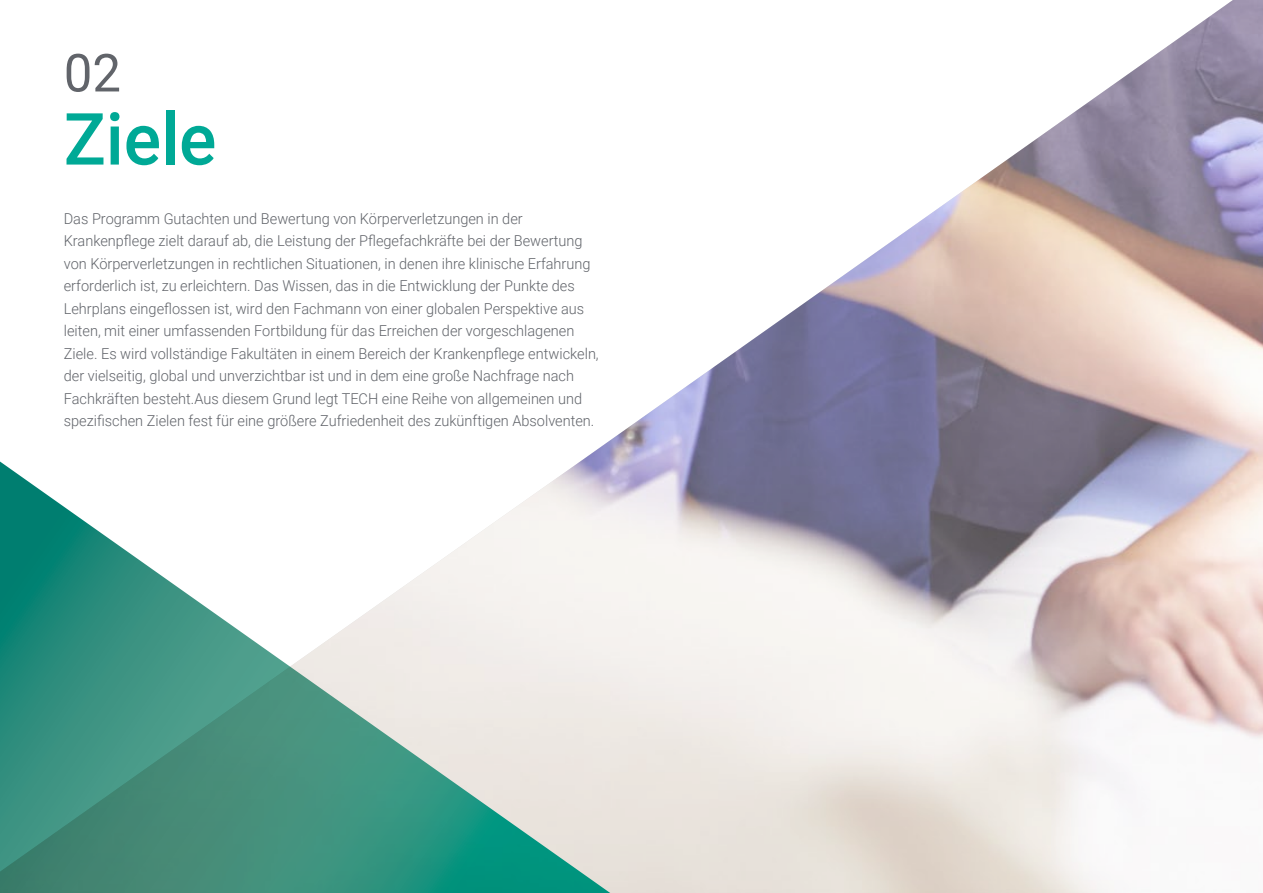
<style>
.page{position:relative;width:1263px;height:893px;background:#fff}
.page>*{position:absolute;margin:0;border:0;box-sizing:border-box;transform-origin:0 0}
.t1{font:500 72px "Roboto";color:#00a996}
.t2{font:52.5px "Roboto";color:#61646a}
.t3{font:300 15px/22.5px "Roboto";color:#61646a}
</style>
<div class="page">
<img style="left:602px;top:0;width:661px;height:893px">
<svg style="left:0;top:446px;width:640px;height:447px"></svg>
<h2 class="t2" style="left:64px;top:36px;width:59px">02</h2>
<h1 class="t1" style="left:64px;top:89px;width:154px">Ziele</h1>
<p class="t3" style="left:64px;top:207px;width:536px">Das Programm Gutachten und Bewertung von Körperverletzungen in der Krankenpflege zielt darauf ab, die Leistung der Pflegefachkräfte bei der Bewertung von Körperverletzungen in rechtlichen Situationen, in denen ihre klinische Erfahrung erforderlich ist, zu erleichtern. Das Wissen, das in die Entwicklung der Punkte des Lehrplans eingeflossen ist, wird den Fachmann von einer globalen Perspektive aus leiten, mit einer umfassenden Fortbildung für das Erreichen der vorgeschlagenen Ziele. Es wird vollständige Fakultäten in einem Bereich der Krankenpflege entwickeln, der vielseitig, global und unverzichtbar ist und in dem eine große Nachfrage nach Fachkräften besteht.Aus diesem Grund legt TECH eine Reihe von allgemeinen und spezifischen Zielen fest für eine größere Zufriedenheit des zukünftigen Absolventen.</p>
</div>
